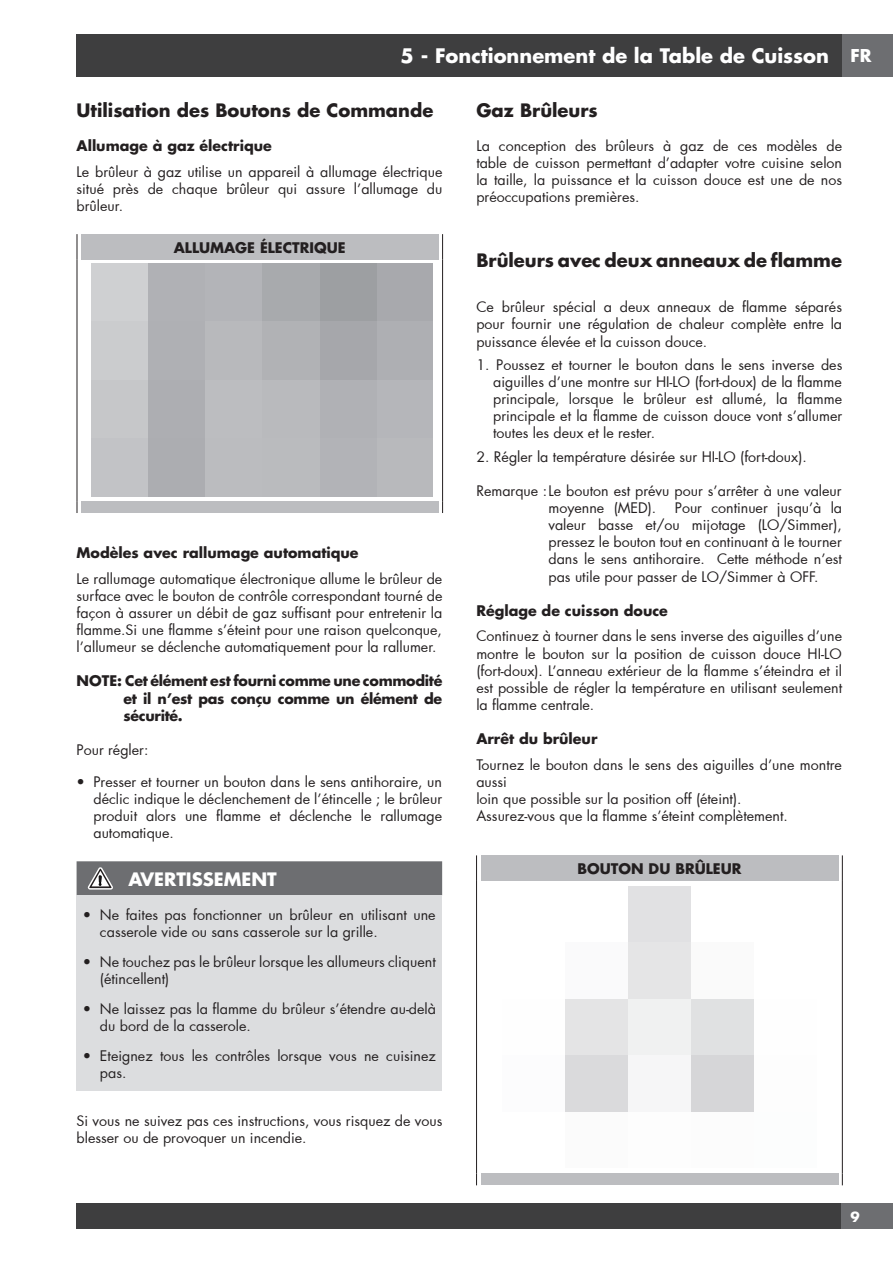
<style>
.page{position:relative;width:893px;height:1263px;background:#fff}
.page>*{position:absolute;margin:0;border:0;box-sizing:border-box;transform-origin:0 0}
.t1{font:700 19.5px "Futura Std";color:#fff}
.t2{font:700 18px "Futura Std";color:#231f20}
.t3{font:700 18px "Futura Std";color:#fff}
.t4{font:700 17.25px "Futura Std";color:#fff}
.t5{font:14.25px/17.1px "Futura";color:#231f20;text-align:justify}
.t6{font:700 14.25px/17.1px "Futura Std";color:#231f20;text-align:justify}
.t7{font:700 13.5px "Futura Std";color:#fff}
</style>
<div class="page">
<div style="left:77px;top:34px;width:765px;height:43px;background:#3e3e3f"></div>
<div style="left:842px;top:34px;width:51px;height:43px;background:#6d6e71"></div>
<div style="left:77px;top:1203px;width:765px;height:26px;background:#3e3e3f"></div>
<div style="left:842px;top:1203px;width:51px;height:26px;background:#6d6e71"></div>
<svg style="left:77px;top:234px;width:1px;height:26px"></svg>
<svg style="left:442px;top:234px;width:1px;height:26px"></svg>
<hr style="left:77px;top:260px;width:1px;height:241px;background:#231f20">
<hr style="left:442px;top:260px;width:1px;height:241px;background:#231f20">
<svg style="left:77px;top:501px;width:1px;height:12px"></svg>
<svg style="left:442px;top:501px;width:1px;height:12px"></svg>
<div style="left:81px;top:234px;width:357px;height:26px;background:#bcbdc0"></div>
<img style="left:92px;top:264px;width:340px;height:233px">
<div style="left:81px;top:501px;width:357px;height:12px;background:#bcbdc0"></div>
<div style="left:77px;top:895px;width:365px;height:195px;background:#dcdddf"></div>
<div style="left:77px;top:861px;width:365px;height:34px;background:#6d6e71"></div>
<svg style="left:476px;top:855px;width:1px;height:26px"></svg>
<svg style="left:842px;top:855px;width:1px;height:26px"></svg>
<hr style="left:476px;top:881px;width:1px;height:292px;background:#231f20">
<hr style="left:842px;top:881px;width:1px;height:292px;background:#231f20">
<svg style="left:476px;top:1173px;width:1px;height:12px"></svg>
<svg style="left:842px;top:1173px;width:1px;height:12px"></svg>
<div style="left:481px;top:855px;width:357px;height:26px;background:#bcbdc0"></div>
<div style="left:481px;top:1173px;width:357px;height:12px;background:#bcbdc0"></div>
<h1 class="t1" style="left:401px;top:43px;width:430px">5 - Fonctionnement de la Table de Cuisson</h1>
<p class="t2" style="left:77px;top:98px;width:358px">Utilisation des Boutons de Commande</p>
<p class="t6" style="left:77px;top:137px;width:197px">Allumage à gaz électrique</p>
<p class="t5" style="left:77px;top:163px;width:367px">Le brûleur à gaz utilise un appareil à allumage électrique situé près de chaque brûleur qui assure l’allumage du brûleur.</p>
<p class="t6" style="left:174px;top:239px;width:173px">ALLUMAGE ÉLECTRIQUE</p>
<p class="t2" style="left:476px;top:98px;width:123px">Gaz Brûleurs</p>
<p class="t5" style="left:476px;top:137px;width:367px">La conception des brûleurs à gaz de ces modèles de table de cuisson permettant d’adapter votre cuisine selon la taille, la puissance et la cuisson douce est une de nos préoccupations premières.</p>
<p class="t2" style="left:476px;top:248px;width:367px">Brûleurs avec deux anneaux de flamme</p>
<p class="t5" style="left:476px;top:298px;width:367px">Ce brûleur spécial a deux anneaux de flamme séparés pour fournir une régulation de chaleur complète entre la puissance élevée et la cuisson douce.</p>
<p class="t5" style="left:493px;top:356px;width:351px;text-indent:-17px">1. Poussez et tourner le bouton dans le sens inverse des aiguilles d’une montre sur HI-LO (fort-doux) de la flamme principale, lorsque le brûleur est allumé, la flamme principale et la flamme de cuisson douce vont s’allumer toutes les deux et le rester.</p>
<p class="t5" style="left:476px;top:448px;width:332px">2. Régler la température désirée sur HI-LO (fort-doux).</p>
<p class="t5" style="left:548px;top:482px;width:295px;text-indent:-72px">Remarque : Le bouton est prévu pour s’arrêter à une valeur moyenne (MED).</p>
<p class="t5" style="left:548px;top:499px;width:295px;text-indent:126px">Pour continuer jusqu’à la valeur basse et/ou mijotage (LO/Simmer), pressez le bouton tout en continuant à le tourner dans le sens antihoraire. Cette méthode n’est pas utile pour passer de LO/Simmer à OFF.</p>
<p class="t6" style="left:476px;top:602px;width:193px">Réglage de cuisson douce</p>
<p class="t5" style="left:476px;top:627px;width:367px">Continuez à tourner dans le sens inverse des aiguilles d’une montre le bouton sur la position de cuisson douce HI-LO (fort-doux). L’anneau extérieur de la flamme s’éteindra et il est possible de régler la température en utilisant seulement la flamme centrale.</p>
<p class="t6" style="left:476px;top:730px;width:123px">Arrêt du brûleur</p>
<p class="t5" style="left:476px;top:756px;width:367px;text-align:left">Tournez le bouton dans le sens des aiguilles d’une montre aussi<br>loin que possible sur la position off (éteint).<br>Assurez-vous que la flamme s’éteint complètement.</p>
<p class="t6" style="left:578px;top:860px;width:165px">BOUTON DU BRÛLEUR</p>
<p class="t6" style="left:77px;top:544px;width:284px">Modèles avec rallumage automatique</p>
<p class="t5" style="left:77px;top:570px;width:367px">Le rallumage automatique électronique allume le brûleur de surface avec le bouton de contrôle correspondant tourné de façon à assurer un débit de gaz suffisant pour entretenir la flamme.Si une flamme s’éteint pour une raison quelconque, l’allumeur se déclenche automatiquement pour la rallumer.</p>
<p class="t6" style="left:123px;top:672px;width:320px;text-indent:-47px">NOTE: Cet élément est fourni comme une commodité et il n’est pas conçu comme un élément de sécurité.</p>
<p class="t5" style="left:77px;top:741px;width:73px">Pour régler:</p>
<p class="t5" style="left:93px;top:773px;width:350px;text-indent:-17px">• Presser et tourner un bouton dans le sens antihoraire, un déclic indique le déclenchement de l’étincelle ; le brûleur produit alors une flamme et déclenche le rallumage automatique.</p>
<p class="t3" style="left:128px;top:867px;width:150px">AVERTISSEMENT</p>
<p class="t5" style="left:100px;top:906px;width:337px;text-indent:-17px">• Ne faites pas fonctionner un brûleur en utilisant une casserole vide ou sans casserole sur la grille.</p>
<p class="t5" style="left:100px;top:953px;width:337px;text-indent:-17px">• Ne touchez pas le brûleur lorsque les allumeurs cliquent (étincellent)</p>
<p class="t5" style="left:100px;top:1000px;width:338px;text-indent:-17px">• Ne laissez pas la flamme du brûleur s’étendre au-delà du bord de la casserole.</p>
<p class="t5" style="left:100px;top:1047px;width:337px;text-indent:-17px">• Eteignez tous les contrôles lorsque vous ne cuisinez pas.</p>
<p class="t5" style="left:77px;top:1112px;width:367px">Si vous ne suivez pas ces instructions, vous risquez de vous blesser ou de provoquer un incendie.</p>
<p class="t4" style="left:850px;top:46px;width:23px">FR</p>
<p class="t7" style="left:850px;top:1208px;width:11px">9</p>
</div>
